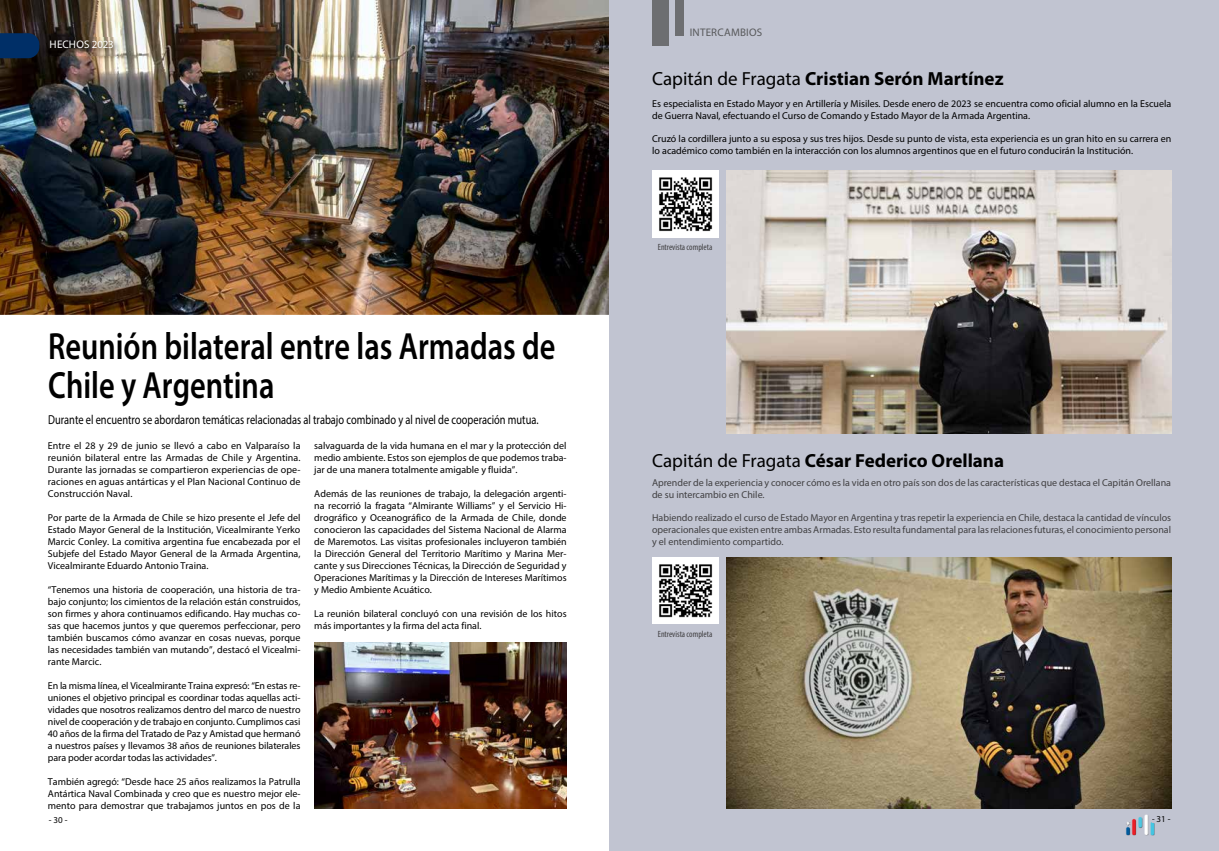
<style>
.page{position:relative;width:1219px;height:851px;background:#fff}
.page>*{position:absolute;margin:0;border:0;box-sizing:border-box;transform-origin:0 0}
.t1{font:600 38px/38.9px "Myriad Pro";color:#000;scale:.8 1}
.t2{font:700 19px "Myriad Pro";color:#000}
.t3{font:13px "Myriad Pro";color:#000;scale:.8 1}
.t4{font:11px "Myriad Pro";letter-spacing:.02em;color:#58595b}
.t5{font:11px "Myriad Pro";letter-spacing:.005em;color:#fff}
.t6{font:10px/12px "Myriad Pro";color:#000;text-align:justify}
.t7{font:10px/12px "Myriad Pro";color:#414042}
.t8{font:condensed 9px "Myriad Pro";color:#414042}
.t9{font:9px "Myriad Pro";color:#000}
.s1{font-weight:400}
</style>
<div class="page">
<img style="left:0;top:0;width:609px;height:315px">
<img style="left:314px;top:642px;width:253px;height:166px">
<div style="left:609px;top:0;width:610px;height:850px;background:#c1c4d1"></div>
<svg style="left:0;top:33px;width:39px;height:25px"></svg>
<img style="left:47px;top:37px;width:73px;height:19px">
<div style="left:652px;top:0;width:17px;height:46px;background:#6d6e71"></div>
<div style="left:675px;top:0;width:8px;height:36px;background:#6d6e71"></div>
<img style="left:727px;top:557px;width:444px;height:251px">
<img style="left:727px;top:171px;width:444px;height:262px">
<img style="left:652px;top:171px;width:67px;height:66px">
<img style="left:652px;top:557px;width:67px;height:66px">
<img style="left:1126px;top:814px;width:29px;height:21px">
<svg style="left:1152px;top:816px;width:3px;height:6px"></svg>
<p class="t5" style="left:50px;top:38px;width:66px">HECHOS 2023</p>
<h1 class="t1" style="left:48px;top:325px;width:636px">Reunión bilateral entre las Armadas de<br>Chile y Argentina</h1>
<h3 class="t3" style="left:48px;top:411px;width:615px">Durante el encuentro se abordaron temáticas relacionadas al trabajo combinado y al nivel de cooperación mutua.</h3>
<p class="t6" style="left:48px;top:439px;width:254px">Entre el 28 y 29 de junio se llevó a cabo en Valparaíso la reunión bilateral entre las Armadas de Chile y Argentina.<br>Durante las jornadas se compartieron experiencias de ope&shy;raciones en aguas antárticas y el Plan Nacional Continuo de Construcción Naval.</p>
<p class="t6" style="left:48px;top:511px;width:254px">Por parte de la Armada de Chile se hizo presente el Jefe del Estado Mayor General de la Institución, Vicealmirante Yerko Marcic Conley. La comitiva argentina fue encabezada por el Subjefe del Estado Mayor General de la Armada Argentina, Vicealmirante Eduardo Antonio Traina.</p>
<p class="t6" style="left:48px;top:583px;width:254px">“Tenemos una historia de cooperación, una historia de tra&shy;bajo conjunto; los cimientos de la relación están construidos, son firmes y ahora continuamos edificando. Hay muchas co&shy;sas que hacemos juntos y que queremos perfeccionar, pero también buscamos cómo avanzar en cosas nuevas, porque las necesidades también van mutando”, destacó el Vicealmi&shy;rante Marcic.</p>
<p class="t6" style="left:48px;top:679px;width:254px">En la misma línea, el Vicealmirante Traina expresó: “En estas re&shy;uniones el objetivo principal es coordinar todas aquellas acti&shy;vidades que nosotros realizamos dentro del marco de nuestro nivel de cooperación y de trabajo en conjunto. Cumplimos casi 40 años de la firma del Tratado de Paz y Amistad que hermanó a nuestros países y llevamos 38 años de reuniones bilaterales para poder acordar todas las actividades”.</p>
<p class="t6" style="left:48px;top:775px;width:254px">También agregó: “Desde hace 25 años realizamos la Patrulla Antártica Naval Combinada y creo que es nuestro mejor ele&shy;mento para demostrar que trabajamos juntos en pos de la</p>
<p class="t6" style="left:314px;top:439px;width:254px">salvaguarda de la vida humana en el mar y la protección del medio ambiente. Estos son ejemplos de que podemos traba&shy;jar de una manera totalmente amigable y fluida”.</p>
<p class="t6" style="left:314px;top:487px;width:254px">Además de las reuniones de trabajo, la delegación argenti&shy;na recorrió la fragata “Almirante Williams” y el Servicio Hi&shy;drográfico y Oceanográfico de la Armada de Chile, donde conocieron las capacidades del Sistema Nacional de Alarma de Maremotos. Las visitas profesionales incluyeron también la Dirección General del Territorio Marítimo y Marina Mer&shy;cante y sus Direcciones Técnicas, la Dirección de Seguridad y Operaciones Marítimas y la Dirección de Intereses Marítimos y Medio Ambiente Acuático.</p>
<p class="t6" style="left:314px;top:607px;width:254px">La reunión bilateral concluyó con una revisión de los hitos más importantes y la firma del acta final.</p>
<p class="t9" style="left:49px;top:814px;width:20px">- 30 -</p>
<p class="t4" style="left:690px;top:25px;width:74px">INTERCAMBIOS</p>
<h2 class="t2" style="left:652px;top:66px;width:353px"><span class="s1">Capitán de Fragata</span> Cristian Serón Martínez</h2>
<p class="t6" style="left:652px;top:97px;width:521px">Es especialista en Estado Mayor y en Artillería y Misiles. Desde enero de 2023 se encuentra como oficial alumno en la Escuela de Guerra Naval, efectuando el Curso de Comando y Estado Mayor de la Armada Argentina.</p>
<p class="t6" style="left:652px;top:132px;width:521px">Cruzó la cordillera junto a su esposa y sus tres hijos. Desde su punto de vista, esta experiencia es un gran hito en su carrera en lo académico como también en la interacción con los alumnos argentinos que en el futuro conducirán la Institución.</p>
<p class="t8" style="left:658px;top:241px;width:56px">Entrevista completa</p>
<h2 class="t2" style="left:652px;top:448px;width:353px"><span class="s1">Capitán de Fragata</span> César Federico Orellana</h2>
<p class="t7" style="left:652px;top:476px;width:521px">Aprender de la experiencia y conocer cómo es la vida en otro país son dos de las características que destaca el Capitán Orellana de su intercambio en Chile.</p>
<p class="t7" style="left:652px;top:511px;width:521px;text-align:justify">Habiendo realizado el curso de Estado Mayor en Argentina y tras repetir la experiencia en Chile, destaca la cantidad de vínculos operacionales que existen entre ambas Armadas. Esto resulta fundamental para las relaciones futuras, el conocimiento personal y el entendimiento compartido.</p>
<p class="t8" style="left:658px;top:628px;width:56px">Entrevista completa</p>
<p class="t9" style="left:1152px;top:813px;width:20px">- 31 -</p>
</div>
